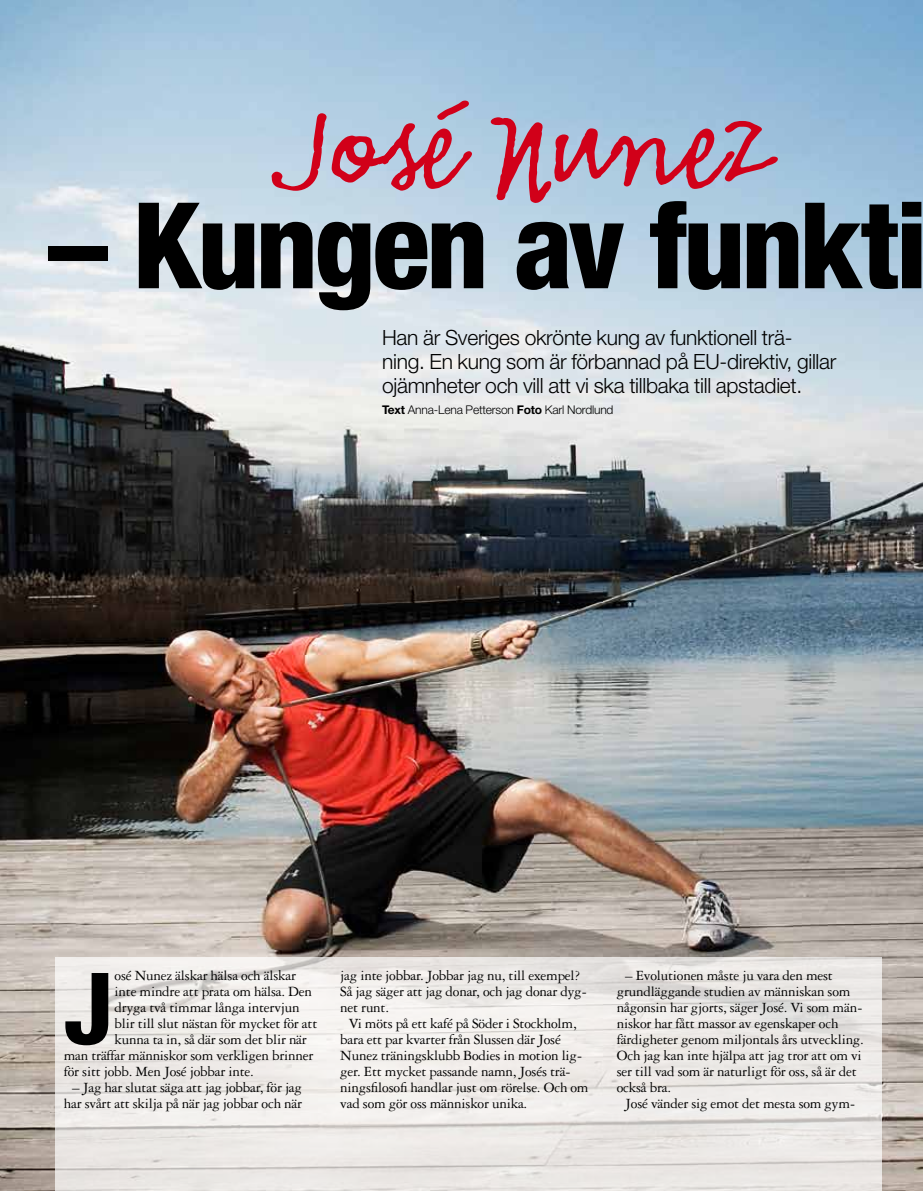
<style>
.page{position:relative;width:923px;height:1191px;background:#fff}
.page>*{position:absolute;margin:0;border:0;box-sizing:border-box;transform-origin:0 0}
.t1{font:135px "Emmascript MVB Std";letter-spacing:-.015em;color:#d10019}
.t2{font:800 condensed 119.7px "Helvetica Neue LT";letter-spacing:-.03em;color:#000}
.t3{font:800 condensed 105px "Helvetica Neue LT";letter-spacing:-.03em;color:#d10019}
.t4{font:800 condensed 99.3px "Helvetica Neue LT";color:#000}
.t5{font:300 21px/24px "Helvetica Neue";letter-spacing:-.015em;color:#000}
.t6{font:15px/16px "Garamond Three";letter-spacing:-.015em;color:#000;text-align:center}
.t7{font:300 12px "Helvetica Neue";letter-spacing:-.015em;color:#000}
.s1{font-weight:700}
</style>
<div class="page">
<img style="left:0;top:0;width:923px;height:1191px">
<svg style="left:55px;top:957px;width:826px;height:234px;background:#ebe8e5"></svg>
<h3 class="t3" style="left:269px;top:73px;width:475px">José Nunez</h3>
<h1 class="t1" style="left:277px;top:70px;width:500px">José Nunez</h1>
<h2 class="t2" style="left:48px;top:171px;width:881px">– Kungen av funkti</h2>
<h3 class="t5" style="left:382px;top:325px;width:456px">Han är Sveriges okrönte kung av funktionell trä&shy;ning. En kung som är förbannad på EU-direktiv, gillar ojämnheter och vill att vi ska tillbaka till apstadiet.</h3>
<p class="t7" style="left:382px;top:402px;width:233px"><span class="s1">Text</span> Anna-Lena Petterson <span class="s1">Foto</span> Karl Nordlund</p>
<h3 class="t4" style="left:64px;top:947px;width:51px">J</h3>
<p class="t6" style="left:115px;top:967px;width:183px">osé Nunez älskar hälsa och älskar</p>
<p class="t6" style="left:115px;top:983px;width:199px">inte mindre att prata om hälsa. Den</p>
<p class="t6" style="left:115px;top:999px;width:186px">dryga två timmar långa intervjun</p>
<p class="t6" style="left:115px;top:1015px;width:204px">blir till slut nästan för mycket för att</p>
<p class="t6" style="left:115px;top:1031px;width:194px">kunna ta in, så där som det blir när</p>
<p class="t6" style="left:64px;top:1047px;width:251px">man träffar människor som verkligen brinner</p>
<p class="t6" style="left:64px;top:1063px;width:192px">för sitt jobb. Men José jobbar inte.</p>
<p class="t6" style="left:64px;top:1079px;width:240px">– Jag har slutat säga att jag jobbar, för jag har svårt att skilja på när jag jobbar och när</p>
<p class="t6" style="left:340px;top:967px;width:242px">jag inte jobbar. Jobbar jag nu, till exempel?</p>
<p class="t6" style="left:340px;top:983px;width:248px">Så jag säger att jag donar, och jag donar dyg-</p>
<p class="t6" style="left:340px;top:999px;width:50px">net runt.</p>
<p class="t6" style="left:349px;top:1015px;width:229px">Vi möts på ett kafé på Söder i Stockholm,</p>
<p class="t6" style="left:340px;top:1031px;width:222px">bara ett par kvarter från Slussen där José</p>
<p class="t6" style="left:340px;top:1047px;width:243px">Nunez träningsklubb Bodies in motion lig-</p>
<p class="t6" style="left:340px;top:1063px;width:232px">ger. Ett mycket passande namn, Josés trä-</p>
<p class="t6" style="left:340px;top:1079px;width:250px">ningsfilosofi handlar just om rörelse. Och om</p>
<p class="t6" style="left:340px;top:1095px;width:189px">vad som gör oss människor unika.</p>
<p class="t6" style="left:625px;top:967px;width:209px">– Evolutionen måste ju vara den mest</p>
<p class="t6" style="left:617px;top:983px;width:235px">grundläggande studien av människan som</p>
<p class="t6" style="left:617px;top:999px;width:247px">någonsin har gjorts, säger José. Vi som män-</p>
<p class="t6" style="left:617px;top:1015px;width:223px">niskor har fått massor av egenskaper och</p>
<p class="t6" style="left:617px;top:1031px;width:249px">färdigheter genom miljontals års utveckling.</p>
<p class="t6" style="left:617px;top:1047px;width:246px">Och jag kan inte hjälpa att jag tror att om vi</p>
<p class="t6" style="left:617px;top:1063px;width:241px">ser till vad som är naturligt för oss, så är det</p>
<p class="t6" style="left:617px;top:1079px;width:56px">också bra.</p>
<p class="t6" style="left:625px;top:1095px;width:231px">José vänder sig emot det mesta som gym-</p>
</div>
